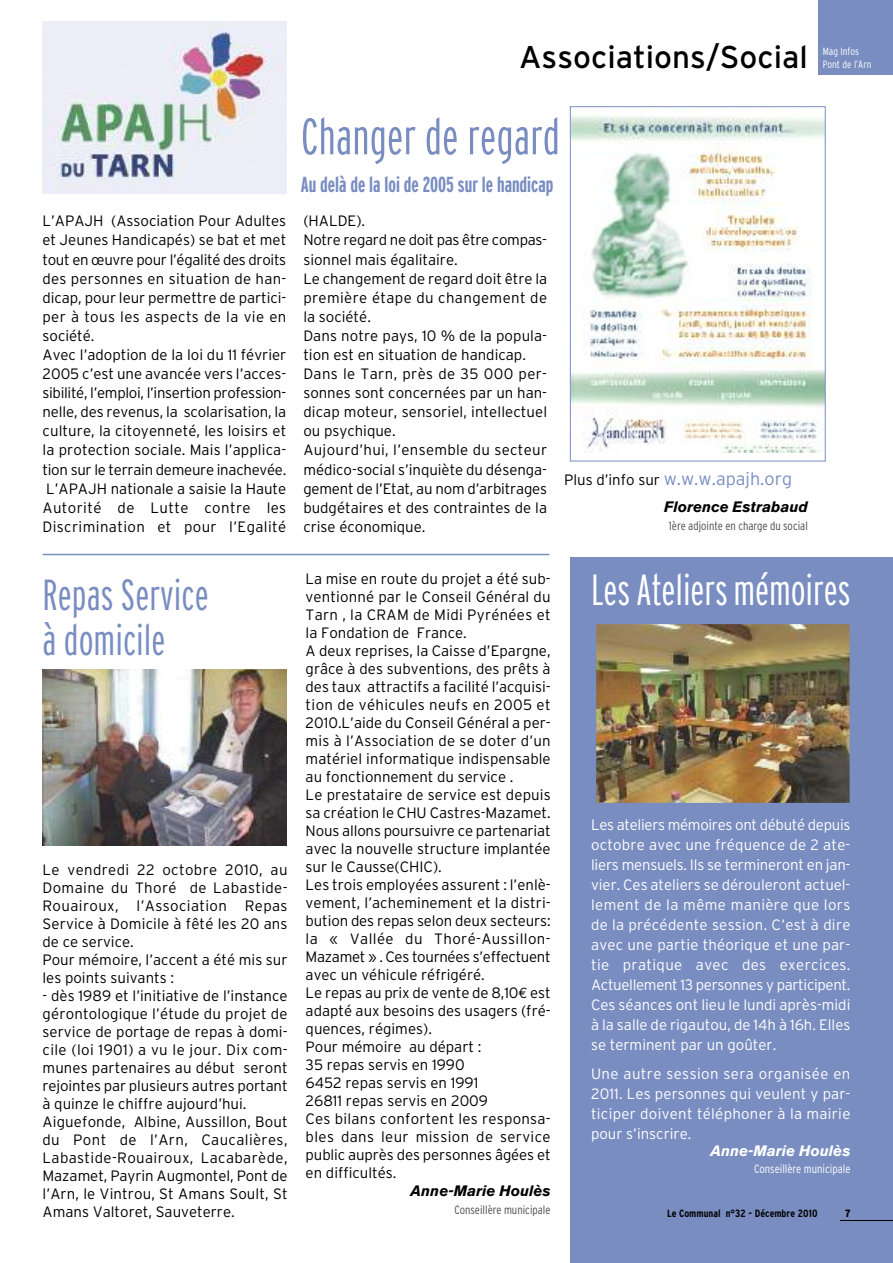
<style>
.page{position:relative;width:893px;height:1263px;background:#fff}
.page>*{position:absolute;margin:0;border:0;box-sizing:border-box;transform-origin:0 0}
.t1{font:51px "Interstate Light Compressed";color:#798dc1}
.t2{font:43.5px/44.5px "Interstate Light Compressed";color:#798dc1}
.t3{font:43.5px "Interstate Light Compressed";letter-spacing:-.005em;color:#fff}
.t4{font:31.5px "Interstate";color:#000}
.t5{font:21.75px "Interstate Bold Compressed";color:#798dc1}
.t6{font:300 18px "Interstate";color:#798dc1}
.t7{font:300 15px/18px "Interstate";color:#000}
.t8{font:300 15px/20.1px "Interstate";color:#fff;text-align:justify}
.t9{font:italic 700 15px "Akzidenz Grotesk BE";color:#000}
.t10{font:italic 700 15px "Akzidenz Grotesk BE";color:#fff}
.t11{font:300 condensed 12px "Interstate";color:#4d4d4d}
.t12{font:300 condensed 12px "Interstate";color:#fff}
.t13{font:700 condensed 10.5px "Interstate";color:#000}
.t14{font:300 condensed 10.5px "Interstate";color:#fff}
.t15{font:900 condensed 10.5px "Interstate";color:#000}
.s1{font-size:15px;color:#000}
.s2{font-family:"Euro Mono";font-weight:400}
</style>
<div class="page">
<div style="left:570px;top:557px;width:323px;height:706px;background:#798dc1"></div>
<hr style="left:840px;top:1220px;width:53px;height:1px;background:#000">
<div style="left:819px;top:0;width:74px;height:74px;background:#798dc1"></div>
<img style="left:43px;top:21px;width:243px;height:172px">
<img style="left:572px;top:116px;width:252px;height:337px">
<div style="left:570px;top:106px;width:256px;height:355px;border:1px solid #798dc1"></div>
<img style="left:597px;top:625px;width:251px;height:177px">
<div style="left:595px;top:623px;width:255px;height:181px;border:1px solid #798dc1"></div>
<hr style="left:43px;top:554px;width:506px;height:1px;background:#798dc1">
<img style="left:43px;top:669px;width:244px;height:176px">
<h3 class="t4" style="left:519px;top:46px;width:290px">Associations/Social</h3>
<p class="t14" style="left:823px;top:47px;width:38px">Mag Infos</p>
<p class="t14" style="left:823px;top:61px;width:50px">Pont de l’Arn</p>
<h1 class="t1" style="left:301px;top:119px;width:261px">Changer de regard</h1>
<h3 class="t5" style="left:301px;top:177px;width:254px">Au delà de la loi de 2005 sur le handicap</h3>
<p class="t7" style="left:43px;top:213px;width:245px;line-height:19px">L’APAJH (Association Pour Adultes et Jeunes Handicapés) se bat et met tout en œuvre pour l’égalité des droits des personnes en situation de han&shy;dicap, pour leur permettre de partici&shy;per à tous les aspects de la vie en société.<br>Avec l’adoption de la loi du 11 février 2005 c’est une avancée vers l’acces&shy;sibilité, l’emploi, l’insertion profession&shy;nelle, des revenus, la scolarisation, la culture, la citoyenneté, les loisirs et la protection sociale. Mais l’applica&shy;tion sur le terrain demeure inachevée.<br>L’APAJH nationale a saisie la Haute Autorité de Lutte contre les Discrimination et pour l’Egalité</p>
<p class="t7" style="left:303px;top:213px;width:245px;line-height:19px">(HALDE).<br>Notre regard ne doit pas être compas&shy;sionnel mais égalitaire.<br>Le changement de regard doit être la première étape du changement de la société.<br>Dans notre pays, 10 % de la popula&shy;tion est en situation de handicap.<br>Dans le Tarn, près de 35 000 per&shy;sonnes sont concernées par un han&shy;dicap moteur, sensoriel, intellectuel ou psychique.<br>Aujourd’hui, l’ensemble du secteur médico-social s’inquiète du désenga&shy;gement de l’Etat, au nom d’arbitrages budgétaires et des contraintes de la crise économique.</p>
<p class="t6" style="left:564px;top:473px;width:229px"><span class="s1">Plus d’info sur</span> w.w.w.apajh.org</p>
<p class="t9" style="left:664px;top:501px;width:145px">Florence Estrabaud</p>
<p class="t11" style="left:669px;top:519px;width:140px">1ère adjointe en charge du social</p>
<h2 class="t2" style="left:43px;top:576px;width:168px">Repas Service à domicile</h2>
<p class="t7" style="left:43px;top:862px;width:247px">Le vendredi 22 octobre 2010, au<br>Domaine du Thoré de Labastide-<br>Rouairoux, l’Association Repas<br>Service à Domicile à fêté les 20 ans de ce service.<br>Pour mémoire, l’accent a été mis sur les points suivants :</p>
<p class="t7" style="left:43px;top:988px;width:247px">- dès 1989 et l’initiative de l’instance gérontologique l’étude du projet de service de portage de repas à domi&shy;cile (loi 1901) a vu le jour. Dix com&shy;munes partenaires au début seront rejointes par plusieurs autres portant à quinze le chiffre aujourd’hui.<br>Aiguefonde, Albine, Aussillon, Bout du Pont de l’Arn, Caucalières, Labastide-Rouairoux, Lacabarède, Mazamet, Payrin Augmontel, Pont de l’Arn, le Vintrou, St Amans Soult, St Amans Valtoret, Sauveterre.</p>
<p class="t7" style="left:306px;top:571px;width:247px">La mise en route du projet a été sub&shy;ventionné par le Conseil Général du<br>Tarn , la CRAM de Midi Pyrénées et la Fondation de France.<br>A deux reprises, la Caisse d’Epargne, grâce à des subventions, des prêts à des taux attractifs a facilité l’acquisi&shy;tion de véhicules neufs en 2005 et<br>2010.L’aide du Conseil Général a per&shy;mis à l’Association de se doter d’un matériel informatique indispensable au fonctionnement du service .<br>Le prestataire de service est depuis sa création le CHU Castres-Mazamet.<br>Nous allons poursuivre ce partenariat avec la nouvelle structure implantée sur le Causse(CHIC).<br>Les trois employées assurent : l’enlè&shy;vement, l’acheminement et la distri&shy;bution des repas selon deux secteurs: la « Vallée du Thoré-Aussillon-<br>Mazamet » . Ces tournées s’effectuent avec un véhicule réfrigéré.<br>Le repas au prix de vente de 8,10<span class="s2">€</span> est adapté aux besoins des usagers (fré&shy;quences, régimes).<br>Pour mémoire au départ :<br>35 repas servis en 1990<br>6452 repas servis en 1991<br>26811 repas servis en 2009<br>Ces bilans confortent les responsa&shy;bles dans leur mission de service public auprès des personnes âgées et en difficultés.</p>
<p class="t9" style="left:411px;top:1185px;width:142px">Anne-Marie Houlès</p>
<p class="t11" style="left:454px;top:1203px;width:98px">Conseillère municipale</p>
<h2 class="t3" style="left:591px;top:575px;width:261px">LesAteliers mémoires</h2>
<p class="t8" style="left:591px;top:816px;width:261px">Les ateliers mémoires ont débuté depuis octobre avec une fréquence de 2 ate&shy;liers mensuels. Ils se termineront en jan&shy;vier. Ces ateliers se dérouleront actuel&shy;lement de la même manière que lors de la précédente session. C’est à dire avec une partie théorique et une par&shy;tie pratique avec des exercices.<br>Actuellement 13 personnes y participent.<br>Ces séances ont lieu le lundi après-midi à la salle de rigautou, de 14h à 16h. Elles se terminent par un goûter.</p>
<p class="t8" style="left:591px;top:1065px;width:261px">Une autre session sera organisée en 2011. Les personnes qui veulent y par&shy;ticiper doivent téléphoner à la mairie pour s’inscrire.</p>
<p class="t10" style="left:710px;top:1145px;width:142px">Anne-Marie Houlès</p>
<p class="t12" style="left:754px;top:1162px;width:98px">Conseillère municipale</p>
<p class="t13" style="left:667px;top:1209px;width:152px">Le Communal n°32 - Décembre 2010</p>
<p class="t15" style="left:845px;top:1209px;width:7px">7</p>
</div>
